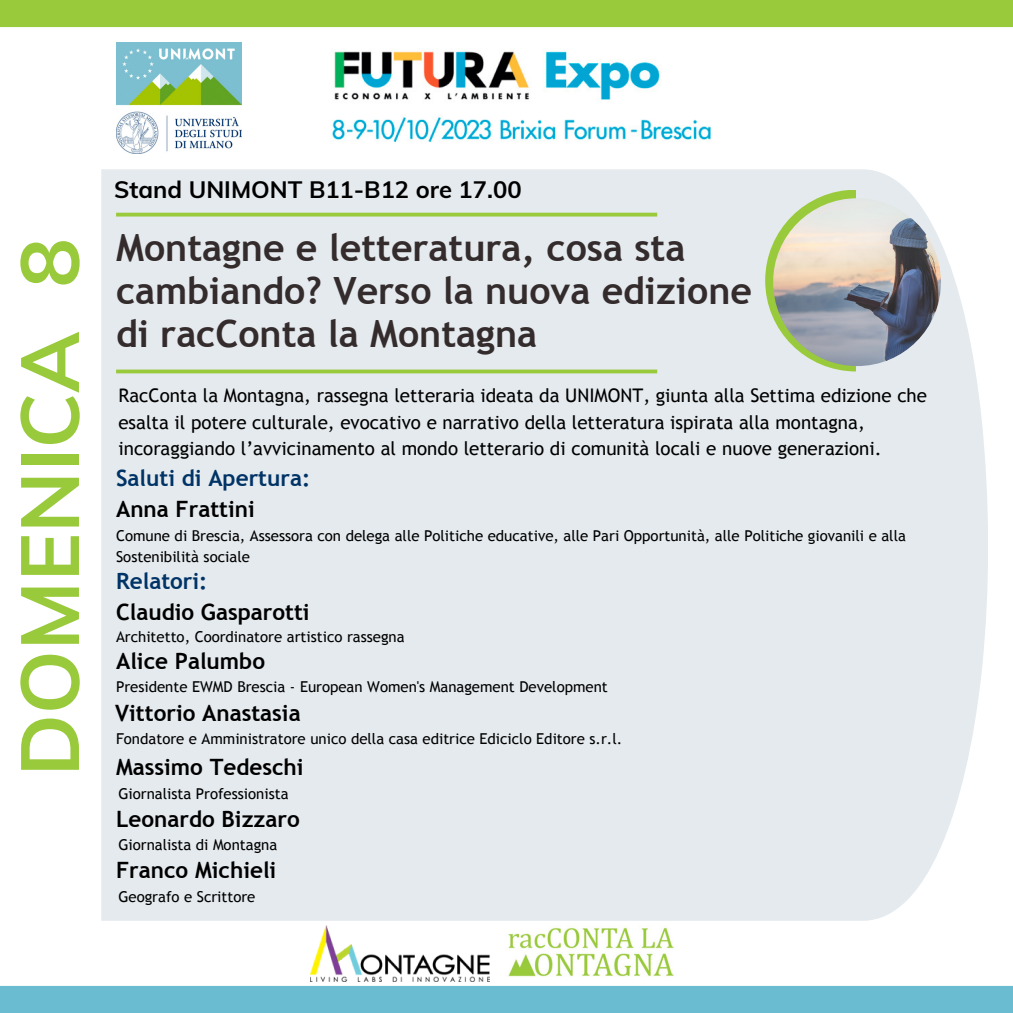
<style>
.page{position:relative;width:1013px;height:1013px;background:#fff}
.page>*{position:absolute;margin:0;border:0;box-sizing:border-box;transform-origin:0 0}
.t1{font:700 81.25px "Muli";color:#99ca3b}
.t2{font:700 37.5px/43.1px "Trebuchet MS";color:#342c2c}
.t3{font:700 23.75px "Muli";color:#000}
.t4{font:700 22.5px "Trebuchet MS";color:#000}
.t5{font:700 22.5px "Trebuchet MS";color:#036}
.t6{font:18.75px/26.2px "Trebuchet MS";color:#000}
.t7{font:15px/20.6px "Trebuchet MS";color:#000}
</style>
<div class="page">
<div style="left:0;top:0;width:1012px;height:27px;background:#99ca3b"></div>
<div style="left:0;top:985px;width:1012px;height:27px;background:#6abcd1"></div>
<img style="left:116px;top:42px;width:126px;height:112px">
<img style="left:332px;top:50px;width:379px;height:92px">
<div style="left:101px;top:169px;width:887px;height:751px;background:#e5eaee"></div>
<svg style="left:765px;top:190px;width:91px;height:181px;background:#c9deac"></svg>
<img style="left:773px;top:198px;width:168px;height:168px;border-radius:50%">
<svg style="left:116px;top:369px;width:541px;height:4px;background:#a3ce53"></svg>
<hr style="left:116px;top:213px;width:541px;height:3px;background:#99ca3b">
<img style="left:508px;top:927px;width:166px;height:50px">
<img style="left:310px;top:925px;width:179px;height:56px">
<p class="t3" style="left:114px;top:174px;width:409px">Stand UNIMONT B11-B12 ore 17.00</p>
<p class="t1" style="left:-3px;top:776px;width:539px;rotate:-90deg">DOMENICA 8</p>
<p class="t2" style="left:116px;top:226px;width:637px">Montagne e letteratura, cosa sta cambiando? Verso la nuova edizione di racConta la Montagna</p>
<p class="t6" style="left:118px;top:382px;width:810px">RacConta la Montagna, rassegna letteraria ideata da UNIMONT, giunta alla Settima edizione che esalta il potere culturale, evocativo e narrativo della letteratura ispirata alla montagna, incoraggiando l’avvicinamento al mondo letterario di comunità locali e nuove generazioni.</p>
<p class="t5" style="left:116px;top:465px;width:196px">Saluti di Apertura:</p>
<p class="t4" style="left:116px;top:496px;width:140px">Anna Frattini</p>
<p class="t7" style="left:116px;top:525px;width:791px">Comune di Brescia, Assessora con delega alle Politiche educative, alle Pari Opportunità, alle Politiche giovanili e alla<br>Sostenibilità sociale</p>
<p class="t5" style="left:116px;top:568px;width:93px">Relatori:</p>
<p class="t4" style="left:116px;top:599px;width:195px">Claudio Gasparotti</p>
<p class="t7" style="left:116px;top:626px;width:290px">Architetto, Coordinatore artistico rassegna</p>
<p class="t4" style="left:116px;top:647px;width:150px">Alice Palumbo</p>
<p class="t7" style="left:116px;top:676px;width:493px">Presidente EWMD Brescia - European Women's Management Development</p>
<p class="t4" style="left:115px;top:699px;width:187px">Vittorio Anastasia</p>
<p class="t7" style="left:116px;top:728px;width:507px">Fondatore e Amministratore unico della casa editrice Ediciclo Editore s.r.l.</p>
<p class="t4" style="left:116px;top:753px;width:189px">Massimo Tedeschi</p>
<p class="t7" style="left:118px;top:783px;width:172px">Giornalista Professionista</p>
<p class="t4" style="left:116px;top:806px;width:185px">Leonardo Bizzaro</p>
<p class="t7" style="left:118px;top:834px;width:160px">Giornalista di Montagna</p>
<p class="t4" style="left:116px;top:857px;width:162px">Franco Michieli</p>
<p class="t7" style="left:118px;top:885px;width:138px">Geografo e Scrittore</p>
</div>
